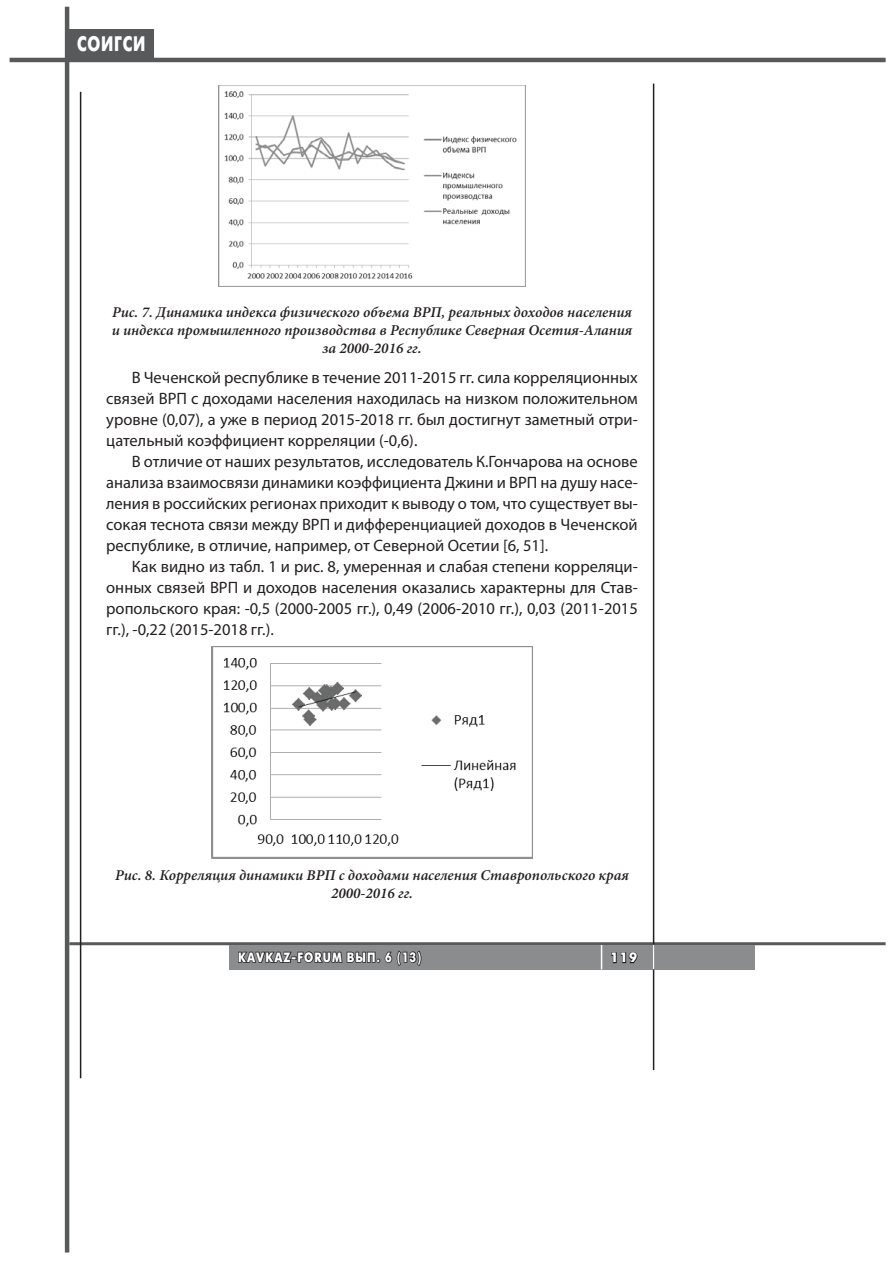
<style>
.page{position:relative;width:893px;height:1263px;background:#fff}
.page>*{position:absolute;margin:0;border:0;box-sizing:border-box;transform-origin:0 0}
.t1{font:700 21px "Futura Futuris C";letter-spacing:.05em;color:#fff;scale:.75 1}
.t2{font:16.5px/21px "Myriad Pro";color:#231f20;text-align:justify}
.t3{font:italic 600 15px/18px "Minion Pro";color:#231f20;text-align:center}
.t4{font:700 13.5px "Futura Futuris C";letter-spacing:.1em;color:#fff;scale:.83 1}
.t5{font:700 13.5px "Futura Futuris C";letter-spacing:.1em;color:#fff}
</style>
<div class="page">
<div style="left:69px;top:29px;width:84px;height:29px;background:#58595b"></div>
<hr style="left:65px;top:7px;width:4px;height:1246px;background:#58595b">
<hr style="left:10px;top:58px;width:875px;height:4px;background:#58595b">
<hr style="left:69px;top:942px;width:816px;height:3px;background:#58595b">
<hr style="left:80px;top:92px;width:1px;height:986px;background:#231f20">
<div style="left:230px;top:945px;width:525px;height:24px;background:#8a8c8e"></div>
<hr style="left:653px;top:84px;width:1px;height:986px;background:#231f20">
<svg style="left:611px;top:952px;width:27px;height:12px"></svg>
<svg style="left:238px;top:950px;width:184px;height:16px"></svg>
<svg style="left:601px;top:945px;width:1px;height:24px"></svg>
<svg style="left:653px;top:945px;width:1px;height:24px"></svg>
<img style="left:219px;top:85px;width:306px;height:201px">
<img style="left:212px;top:646px;width:320px;height:212px">
<p class="t1" style="left:77px;top:36px;width:93px">СОИГСИ</p>
<p class="t3" style="left:112px;top:303px;width:522px">Рис. 7. Динамика индекса физического объема ВРП, реальных доходов населения и индекса промышленного производства в Республике Северная Осетия-Алания за 2000-2016 гг.</p>
<p class="t2" style="left:106px;top:368px;width:533px;text-indent:26px">В Чеченской республике в течение 2011-2015 гг. сила корреляционных связей ВРП с доходами населения находилась на низком положительном уровне (0,07), а уже в период 2015-2018 гг. был достигнут заметный отри&shy;цательный коэффициент корреляции (-0,6).</p>
<p class="t2" style="left:106px;top:452px;width:533px;text-indent:26px">В отличие от наших результатов, исследователь К.Гончарова на основе анализа взаимосвязи динамики коэффициента Джини и ВРП на душу насе&shy;ления в российских регионах приходит к выводу о том, что существует вы&shy;сокая теснота связи между ВРП и дифференциацией доходов в Чеченской республике, в отличие, например, от Северной Осетии [6, 51].</p>
<p class="t2" style="left:106px;top:557px;width:533px;text-indent:26px">Как видно из табл. 1 и рис. 8, умеренная и слабая степени корреляци&shy;онных связей ВРП и доходов населения оказались характерны для Став&shy;ропольского края: -0,5 (2000-2005 гг.), 0,49 (2006-2010 гг.), 0,03 (2011-2015 гг.), -0,22 (2015-2018 гг.).</p>
<p class="t3" style="left:115px;top:866px;width:515px">Рис. 8. Корреляция динамики ВРП с доходами населения Ставропольского края<br>2000-2016 гг.</p>
<p class="t4" style="left:238px;top:952px;width:222px">KAVKAZ-FORUM ВЫП. 6 (13)</p>
<p class="t5" style="left:610px;top:953px;width:28px">119</p>
</div>
